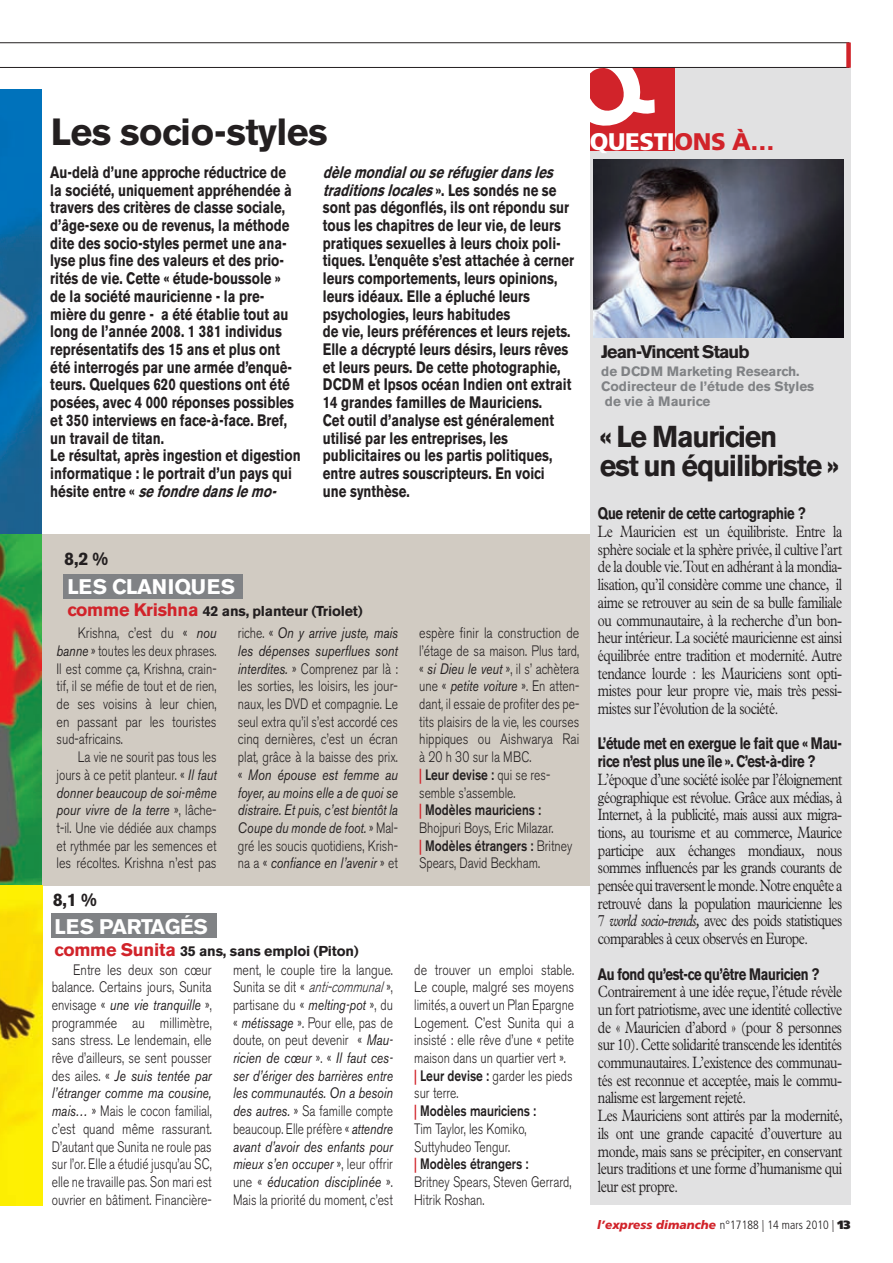
<style>
.page{position:relative;width:893px;height:1263px;background:#fff}
.page>*{position:absolute;margin:0;border:0;box-sizing:border-box;transform-origin:0 0}
.t1{font:700 37.5px "Akzidenz Grotesk BE";letter-spacing:-.015em;color:#231f20}
.t2{font:700 30px/28.5px "Akzidenz Grotesk BE";letter-spacing:-.045em;color:#231f20;scale:.95 1}
.t3{font:900 24px "Frutiger";letter-spacing:-.015em;color:#fff}
.t4{font:700 21px "Akzidenz Grotesk BE";letter-spacing:-.015em;color:#fff}
.t5{font:700 18px "Akzidenz Grotesk BE";color:#231f20}
.t6{font:300 16.5px/17.7px "Plantin";letter-spacing:-.03em;color:#231f20;scale:.8 1}
.t7{font:700 16.5px/17.7px "Akzidenz Grotesk BE";color:#231f20;scale:.8 1}
.t8{font:300 15px/17.7px "Akzidenz Grotesk BE";color:#231f20;scale:.82 1}
.t9{font:300 15px/17.7px "Akzidenz Grotesk BE";color:#231f20;text-align:justify;scale:.81 1}
.t10{font:300 15px "Akzidenz Grotesk BE";color:#231f20;scale:.8 1}
.t11{font:italic 15px "Akzidenz Grotesk BE";color:#231f20;scale:.82 1}
.t12{font:italic 15px "Akzidenz Grotesk BE";color:#231f20;scale:.8 1}
.t13{font:700 14.25px "Akzidenz Grotesk BE";letter-spacing:-.015em;color:#231f20}
.t14{font:700 13.5px/15px "Akzidenz Grotesk BE";color:#808285}
.t15{font:300 condensed 12px "Frutiger";color:#231f20}
.s1{font-style:italic}
.s2{font-size:18px;color:#d1232a}
.s3{font-weight:400;font-style:italic}
.s4{font-weight:300;font-style:normal}
.s5{font-weight:500;color:#d1232a}
.s6{font-weight:500}
.s7{color:#d1232a}
.s8{font-family:"Akzidenz Grotesk BE";font-weight:700}
.s9{font-weight:900;font-style:italic;font-stretch:normal;color:#d1232a}
.s10{font-weight:900;font-stretch:normal}
</style>
<div class="page">
<div style="left:39px;top:534px;width:555px;height:352px;background:#d1cbc2"></div>
<div style="left:590px;top:67px;width:260px;height:1138px;background:#e1e1e2"></div>
<div style="left:589px;top:67px;width:85px;height:84px;background:#d1232a"></div>
<svg style="left:0;top:43px;width:846px;height:84px"></svg>
<svg style="left:846px;top:43px;width:4px;height:25px"></svg>
<img style="left:593px;top:160px;width:249px;height:178px">
<div style="left:63px;top:574px;width:180px;height:25px;background:#808285"></div>
<div style="left:51px;top:913px;width:166px;height:25px;background:#808285"></div>
<img style="left:0;top:89px;width:41px;height:796px">
<img style="left:0;top:885px;width:43px;height:320px">
<p class="t1" style="left:51px;top:118px;width:278px">Les socio-styles</p>
<p class="t7" style="left:50px;top:164px;width:314px">Au-delà d’une approche réductrice de la société, uniquement appréhendée à travers des critères de classe sociale, d’âge-sexe ou de revenus, la méthode dite des socio-styles permet une ana&shy;lyse plus fine des valeurs et des prio&shy;rités de vie. Cette « étude-boussole »<br>de la société mauricienne - la pre&shy;mière du genre - a été établie tout au long de l’année 2008. 1 381 individus représentatifs des 15 ans et plus ont été interrogés par une armée d’enquê&shy;teurs. Quelques 620 questions ont été posées, avec 4 000 réponses possibles et 350 interviews en face-à-face. Bref, un travail de titan.<br>Le résultat, après ingestion et digestion informatique : le portrait d’un pays qui h é s i t e e n t r e « <span class="s1">se fondre dansle mo-</span></p>
<p class="t7" style="left:323px;top:164px;width:315px"><span class="s1">dèle mondialou se réfugierdansles traditionslocales</span>» . L e s s o n d é s n e s e sont pas dégonflés, ils ont répondu sur tous les chapitres de leur vie, de leurs pratiques sexuelles à leurs choix poli&shy;tiques. L’enquête s’est attachée à cerner leurs comportements, leurs opinions, leurs idéaux. Elle a épluché leurs psychologies, leurs habitudes<br>de vie, leurs préférences et leurs rejets.<br>Elle a décrypté leurs désirs, leurs rêves et leurs peurs. De cette photographie, DCDM et Ipsos océan Indien ont extrait 14 grandes familles de Mauriciens.<br>Cet outil d’analyse est généralement utilisé par les entreprises, les publicitaires ou les partis politiques, entre autres souscripteurs. En voici<br>une synthèse.</p>
<p class="t5" style="left:64px;top:552px;width:46px">8,2 %</p>
<p class="t4" style="left:67px;top:579px;width:169px">LES CLANIQUES</p>
<p class="t13" style="left:67px;top:606px;width:297px"><span class="s2">comme Krishna</span> 42 ans, planteur (Triolet)</p>
<p class="t8" style="left:78px;top:626px;width:171px">Krishna, c’est du « <span class="s3">nou</span></p>
<p class="t10" style="left:57px;top:645px;width:201px"><span class="s3">banne</span> » toutes les deux phrases.</p>
<p class="t10" style="left:57px;top:663px;width:201px">Il est comme ça, Krishna, crain-</p>
<p class="t10" style="left:57px;top:680px;width:201px">tif, il se méfie de tout et de rien,</p>
<p class="t8" style="left:57px;top:696px;width:197px">de ses voisins à leur chien,</p>
<p class="t8" style="left:57px;top:714px;width:197px">en passant par les touristes</p>
<p class="t10" style="left:57px;top:734px;width:84px">sud-africains.</p>
<p class="t10" style="left:78px;top:751px;width:175px">La vie ne sourit pas tous les</p>
<p class="t10" style="left:57px;top:769px;width:201px">jours à ce petit planteur. « <span class="s3">Il faut</span></p>
<p class="t12" style="left:57px;top:787px;width:201px">donner beaucoup de soi-même</p>
<p class="t11" style="left:57px;top:804px;width:196px">pour vivre de la terre <span class="s4">», lâche-</span></p>
<p class="t10" style="left:57px;top:822px;width:201px">t-il. Une vie dédiée aux champs</p>
<p class="t10" style="left:57px;top:840px;width:201px">et rythmée par les semences et</p>
<p class="t8" style="left:57px;top:856px;width:197px">les récoltes. Krishna n’est pas</p>
<p class="t9" style="left:238px;top:626px;width:199px">riche. « <span class="s3">On y arrive juste, mais les dépenses superflues sont interdites.</span> » Comprenez par là : les sorties, les loisirs, les jour&shy;naux, les DVD et compagnie. Le seul extra qu’il s’est accordé ces cinq dernières, c’est un écran plat, grâce à la baisse des prix. « <span class="s3">Mon épouse est femme au foyer, au moins elle a de quoi se distraire. Et puis, c’est bientôt la Coupe du monde de foot.</span> » Mal&shy;gré les soucis quotidiens, Krish&shy;na a « <span class="s3">confiance en l’avenir</span> » et</p>
<p class="t8" style="left:419px;top:626px;width:197px">espère finir la construction de l’étage de sa maison. Plus tard, « <span class="s3">si Dieu le veut</span> », il s’ achètera une « <span class="s3">petite voiture</span> ». En atten&shy;dant, il essaie de profiter des pe&shy;tits plaisirs de la vie, les courses hippiques ou Aishwarya Rai à 20 h 30 sur la MBC.<br><span class="s5">|</span> <span class="s6">Leur devise :</span> qui se res&shy;semble s’assemble.<br><span class="s5">|</span> <span class="s6">Modèles mauriciens :<br></span>Bhojpuri Boys, Eric Milazar.<br><span class="s5">|</span> <span class="s6">Modèles étrangers :</span> Britney<br>Spears, David Beckham.</p>
<p class="t5" style="left:53px;top:893px;width:46px">8,1 %</p>
<p class="t4" style="left:55px;top:919px;width:155px">LES PARTAGÉS</p>
<p class="t13" style="left:55px;top:946px;width:306px"><span class="s2">comme Sunita</span> 35 ans, sans emploi (Piton)</p>
<p class="t8" style="left:52px;top:962px;width:196px;text-align:justify;text-indent:21px">Entre les deux son cœur balance. Certains jours, Sunita envisage « <span class="s3">une vie tranquille</span> », programmée au millimètre, sans stress. Le lendemain, elle rêve d’ailleurs, se sent pousser des ailes. « <span class="s3">Je suis tentée par l’étranger comme ma cousine, mais…</span> » Mais le cocon familial, c’est quand même rassurant.<br>D’autant que Sunita ne roule pas sur l’or. Elle a étudié jusqu’au SC, elle ne travaille pas. Son mari est ouvrier en bâtiment. Financière-</p>
<p class="t8" style="left:233px;top:962px;width:196px;text-align:justify">ment, le couple tire la langue.<br>S u n i t a s e d i t « <span class="s1">anti-communal</span>» , partisane du « <span class="s3">melting-pot</span> », du « <span class="s3">métissage</span> ». Pour elle, pas de doute, on peut devenir « <span class="s3">Mau&shy;ricien de cœur</span> ». « <span class="s3">Il faut ces&shy;ser d’ériger des barrières entre les communautés. On a besoin des autres.</span> » Sa famille compte beaucoup. Elle préfère « <span class="s3">attendre avant d’avoir des enfants pour mieux s’en occuper</span> », leur offrir une « <span class="s3">éducation disciplinée</span> ».<br>Mais la priorité du moment, c’est</p>
<p class="t8" style="left:414px;top:962px;width:196px">de trouver un emploi stable.<br>Le couple, malgré ses moyens limités, a ouvert un Plan Epargne<br>Logement. C’est Sunita qui a insisté : elle rêve d’une « petite maison dans un quartier vert ».<br><span class="s5">|</span> <span class="s6">Leur devise :</span> garder les pieds sur terre.<br><span class="s5">|</span> <span class="s6">Modèles mauriciens :<br></span>Tim Taylor, les Komiko,<br>Suttyhudeo Tengur.<br><span class="s5">|</span> <span class="s6">Modèles étrangers :<br></span>Britney Spears, Steven Gerrard,<br>Hitrik Roshan.</p>
<p class="t3" style="left:589px;top:131px;width:186px">QUESTI<span class="s7">ONS À…</span></p>
<p class="t5" style="left:601px;top:346px;width:150px">Jean-Vincent Staub</p>
<p class="t14" style="left:601px;top:365px;width:214px">de DCDM Marketing Research.<br>Codirecteur de l’étude des Styles de vie à Maurice</p>
<p class="t2" style="left:599px;top:424px;width:253px">« Le Mauricien<br>est un équilibriste »</p>
<p class="t6" style="left:598px;top:506px;width:307px"><span class="s8">Que retenir de cette cartographie ?<br></span>Le Mauricien est un équilibriste. Entre la sphère sociale et la sphère privée, il cultive l’art de la double vie. Tout en adhérant à la mondia&shy;lisation, qu’il considère comme une chance, il aime se retrouver au sein de sa bulle familiale ou communautaire, à la recherche d’un bon&shy;heur intérieur. La société mauricienne est ainsi équilibrée entre tradition et modernité. Autre tendance lourde : les Mauriciens sont opti&shy;mistes pour leur propre vie, mais très pessi&shy;mistes sur l’évolution de la société.</p>
<p class="t6" style="left:598px;top:736px;width:307px"><span class="s8">L’étude met en exergue le fait que « Mau&shy;rice n’est plus une île ». C’est-à-dire ?<br></span>L’époque d’une société isolée par l’éloignement géographique est révolue. Grâce aux médias, à Internet, à la publicité, mais aussi aux migra&shy;tions, au tourisme et au commerce, Maurice participe aux échanges mondiaux, nous sommes influencés par les grands courants de pensée qui traversent le monde. Notre enquête a retrouvé dans la population mauricienne les 7 <span class="s3">world socio-trends,</span> avec des poids statistiques comparables à ceux observés en Europe.</p>
<p class="t6" style="left:598px;top:966px;width:307px"><span class="s8">Au fond qu’est-ce qu’être Mauricien ?<br></span>Contrairement à une idée reçue, l’étude révèle un fort patriotisme, avec une identité collective de « Mauricien d’abord » (pour 8 personnes sur 10). Cette solidarité transcende les identités communautaires. L’existence des communau&shy;tés est reconnue et acceptée, mais le commu&shy;nalisme est largement rejeté.<br>Les Mauriciens sont attirés par la modernité, ils ont une grande capacité d’ouverture au monde, mais sans se précipiter, en conservant leurs traditions et une forme d’humanisme qui leur est propre.</p>
<p class="t15" style="left:597px;top:1219px;width:255px"><span class="s9">l’express dimanche</span> n°17188 | 14 mars 2010 | <span class="s10">13</span></p>
</div>
